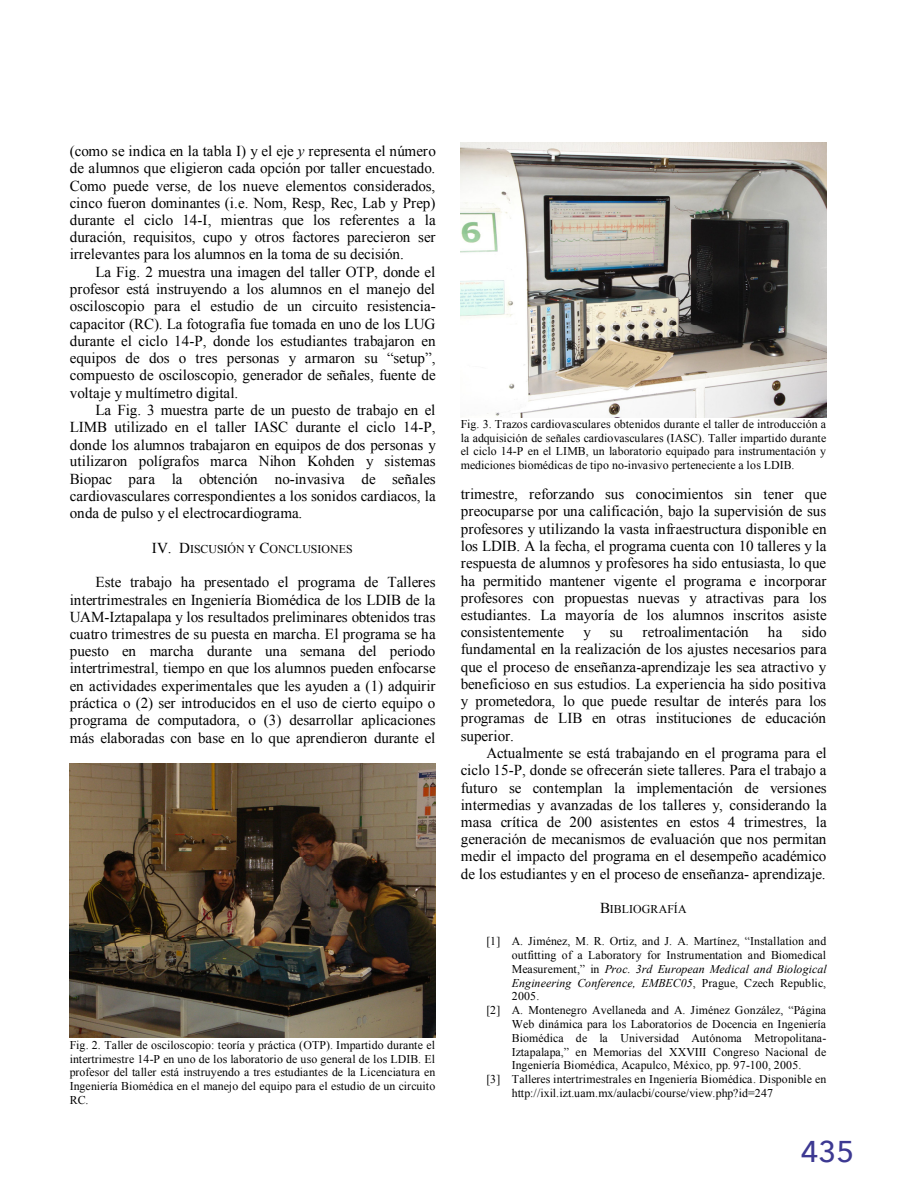
<style>
.page{position:relative;width:918px;height:1188px;background:#fff}
.page>*{position:absolute;margin:0;border:0;box-sizing:border-box;transform-origin:0 0}
.t1{font:500 30px "Avenir Next";color:#3d3992}
.t2{font:15.15px/17.2px "Times New Roman";color:#000;text-align:justify}
.t3{font:11.85px/13.8px "Times New Roman";letter-spacing:.01em;color:#000;text-align:justify}
.t4{font:italic 11.85px "Times New Roman";letter-spacing:.01em;color:#000}
.s1{font-style:italic}
.s2{font-size:15.15px}
.s3{font-style:normal}
</style>
<div class="page">
<img style="left:70px;top:763px;width:365px;height:275px">
<img style="left:461px;top:143px;width:365px;height:274px">
<p class="t2" style="left:70px;top:142px;width:368px">(como se indica en la tabla I) y el eje <span class="s1">y</span> representa el número</p>
<p class="t2" style="left:70px;top:159px;width:367px">de alumnos que eligieron cada opción por taller encuestado.</p>
<p class="t2" style="left:70px;top:177px;width:367px">Como puede verse, de los nueve elementos considerados,</p>
<p class="t2" style="left:70px;top:194px;width:367px">cinco fueron dominantes (i.e. Nom, Resp, Rec, Lab y Prep)</p>
<p class="t2" style="left:70px;top:211px;width:367px">durante el ciclo 14-I, mientras que los referentes a la</p>
<p class="t2" style="left:70px;top:229px;width:367px">duración, requisitos, cupo y otros factores parecieron ser</p>
<p class="t2" style="left:70px;top:245px;width:336px">irrelevantes para los alumnos en la toma de su decisión.</p>
<p class="t2" style="left:95px;top:263px;width:341px">La Fig. 2 muestra una imagen del taller OTP, donde el</p>
<p class="t2" style="left:70px;top:280px;width:367px">profesor está instruyendo a los alumnos en el manejo del</p>
<p class="t2" style="left:70px;top:297px;width:368px">osciloscopio para el estudio de un circuito resistencia-</p>
<p class="t2" style="left:70px;top:315px;width:367px">capacitor (RC). La fotografía fue tomada en uno de los LUG</p>
<p class="t2" style="left:70px;top:332px;width:367px">durante el ciclo 14-P, donde los estudiantes trabajaron en</p>
<p class="t2" style="left:70px;top:349px;width:367px">equipos de dos o tres personas y armaron su “setup”,</p>
<p class="t2" style="left:70px;top:366px;width:367px">compuesto de osciloscopio, generador de señales, fuente de</p>
<p class="t2" style="left:70px;top:384px;width:170px">voltaje y multímetro digital.</p>
<p class="t2" style="left:95px;top:401px;width:341px">La Fig. 3 muestra parte de un puesto de trabajo en el</p>
<p class="t2" style="left:70px;top:418px;width:367px">LIMB utilizado en el taller IASC durante el ciclo 14-P,</p>
<p class="t2" style="left:70px;top:436px;width:367px">donde los alumnos trabajaron en equipos de dos personas y</p>
<p class="t2" style="left:70px;top:452px;width:367px">utilizaron polígrafos marca Nihon Kohden y sistemas</p>
<p class="t2" style="left:70px;top:470px;width:367px">Biopac para la obtención no-invasiva de señales</p>
<p class="t2" style="left:70px;top:487px;width:367px">cardiovasculares correspondientes a los sonidos cardiacos, la</p>
<p class="t2" style="left:70px;top:504px;width:234px">onda de pulso y el electrocardiograma.</p>
<p class="t3" style="left:152px;top:542px;width:202px"><span class="s2">IV. D</span>ISCUSIÓN Y <span class="s2">C</span>ONCLUSIONES</p>
<p class="t2" style="left:70px;top:573px;width:367px;text-indent:26px">Este trabajo ha presentado el programa de Talleres intertrimestrales en Ingeniería Biomédica de los LDIB de la UAM-Iztapalapa y los resultados preliminares obtenidos tras cuatro trimestres de su puesta en marcha. El programa se ha puesto en marcha durante una semana del periodo intertrimestral, tiempo en que los alumnos pueden enfocarse en actividades experimentales que les ayuden a (1) adquirir práctica o (2) ser introducidos en el uso de cierto equipo o programa de computadora, o (3) desarrollar aplicaciones más elaboradas con base en lo que aprendieron durante el</p>
<p class="t3" style="left:70px;top:1037px;width:367px">Fig. 2. Taller de osciloscopio: teoría y práctica (OTP). Impartido durante el intertrimestre 14-P en uno de los laboratorio de uso general de los LDIB. El profesor del taller está instruyendo a tres estudiantes de la Licenciatura en Ingeniería Biomédica en el manejo del equipo para el estudio de un circuito RC.</p>
<p class="t3" style="left:461px;top:417px;width:367px">Fig. 3. Trazos cardiovasculares obtenidos durante el taller de introducción a la adquisición de señales cardiovasculares (IASC). Taller impartido durante el ciclo 14-P en el LIMB, un laboratorio equipado para instrumentación y mediciones biomédicas de tipo no-invasivo perteneciente a los LDIB.</p>
<p class="t2" style="left:461px;top:485px;width:367px">trimestre, reforzando sus conocimientos sin tener que preocuparse por una calificación, bajo la supervisión de sus profesores y utilizando la vasta infraestructura disponible en los LDIB. A la fecha, el programa cuenta con 10 talleres y la respuesta de alumnos y profesores ha sido entusiasta, lo que ha permitido mantener vigente el programa e incorporar profesores con propuestas nuevas y atractivas para los estudiantes. La mayoría de los alumnos inscritos asiste consistentemente</p>
<p class="t2" style="left:584px;top:623px;width:41px">y su</p>
<p class="t2" style="left:643px;top:623px;width:108px">retroalimentación</p>
<p class="t2" style="left:768px;top:623px;width:16px">ha</p>
<p class="t2" style="left:802px;top:623px;width:27px">sido</p>
<p class="t2" style="left:461px;top:640px;width:367px">fundamental en la realización de los ajustes necesarios para</p>
<p class="t2" style="left:461px;top:658px;width:367px">que el proceso de enseñanza-aprendizaje les sea atractivo y</p>
<p class="t2" style="left:461px;top:675px;width:367px">beneficioso en sus estudios. La experiencia ha sido positiva</p>
<p class="t2" style="left:461px;top:692px;width:367px">y prometedora, lo que puede resultar de interés para los</p>
<p class="t2" style="left:461px;top:710px;width:367px">programas de LIB en otras instituciones de educación</p>
<p class="t2" style="left:461px;top:727px;width:55px">superior.</p>
<p class="t2" style="left:486px;top:744px;width:342px">Actualmente se está trabajando en el programa para el</p>
<p class="t2" style="left:461px;top:761px;width:367px">ciclo 15-P, donde se ofrecerán siete talleres. Para el trabajo a</p>
<p class="t2" style="left:461px;top:779px;width:367px">futuro se contemplan la implementación de versiones</p>
<p class="t2" style="left:461px;top:796px;width:367px">intermedias y avanzadas de los talleres y, considerando la</p>
<p class="t2" style="left:461px;top:813px;width:367px">masa crítica de 200 asistentes en estos 4 trimestres, la</p>
<p class="t2" style="left:461px;top:831px;width:367px">generación de mecanismos de evaluación que nos permitan</p>
<p class="t2" style="left:461px;top:847px;width:367px">medir el impacto del programa en el desempeño académico</p>
<p class="t2" style="left:461px;top:865px;width:366px">de los estudiantes y en el proceso de enseñanza- aprendizaje.</p>
<p class="t3" style="left:600px;top:902px;width:88px"><span class="s2">B</span>IBLIOGRAFÍA</p>
<p class="t3" style="left:486px;top:934px;width:341px">[1] A. Jiménez, M. R. Ortiz, and J. A. Martínez, “Installation and</p>
<p class="t3" style="left:512px;top:948px;width:316px">outfitting of a Laboratory for Instrumentation and Biomedical</p>
<p class="t4" style="left:512px;top:961px;width:317px"><span class="s3">Measurement,” in</span> Proc. 3rd European Medical and Biological</p>
<p class="t4" style="left:512px;top:974px;width:316px">Engineering Conference, EMBEC05<span class="s3">, Prague, Czech Republic,</span></p>
<p class="t3" style="left:512px;top:989px;width:29px">2005.</p>
<p class="t3" style="left:486px;top:1003px;width:341px">[2] A. Montenegro Avellaneda and A. Jiménez González, “Página</p>
<p class="t3" style="left:512px;top:1017px;width:316px">Web dinámica para los Laboratorios de Docencia en Ingeniería</p>
<p class="t3" style="left:512px;top:1031px;width:316px">Biomédica de la Universidad Autónoma Metropolitana-</p>
<p class="t3" style="left:512px;top:1045px;width:316px">Iztapalapa,” en Memorias del XXVIII Congreso Nacional de</p>
<p class="t3" style="left:512px;top:1058px;width:291px">Ingeniería Biomédica, Acapulco, México, pp. 97-100, 2005.</p>
<p class="t3" style="left:486px;top:1072px;width:342px">[3] Talleres intertrimestrales en Ingeniería Biomédica. Disponible en</p>
<p class="t3" style="left:512px;top:1086px;width:263px">http://ixil.izt.uam.mx/aulacbi/course/view.php?id=247</p>
<h1 class="t1" style="left:801px;top:1126px;width:55px">435</h1>
</div>
